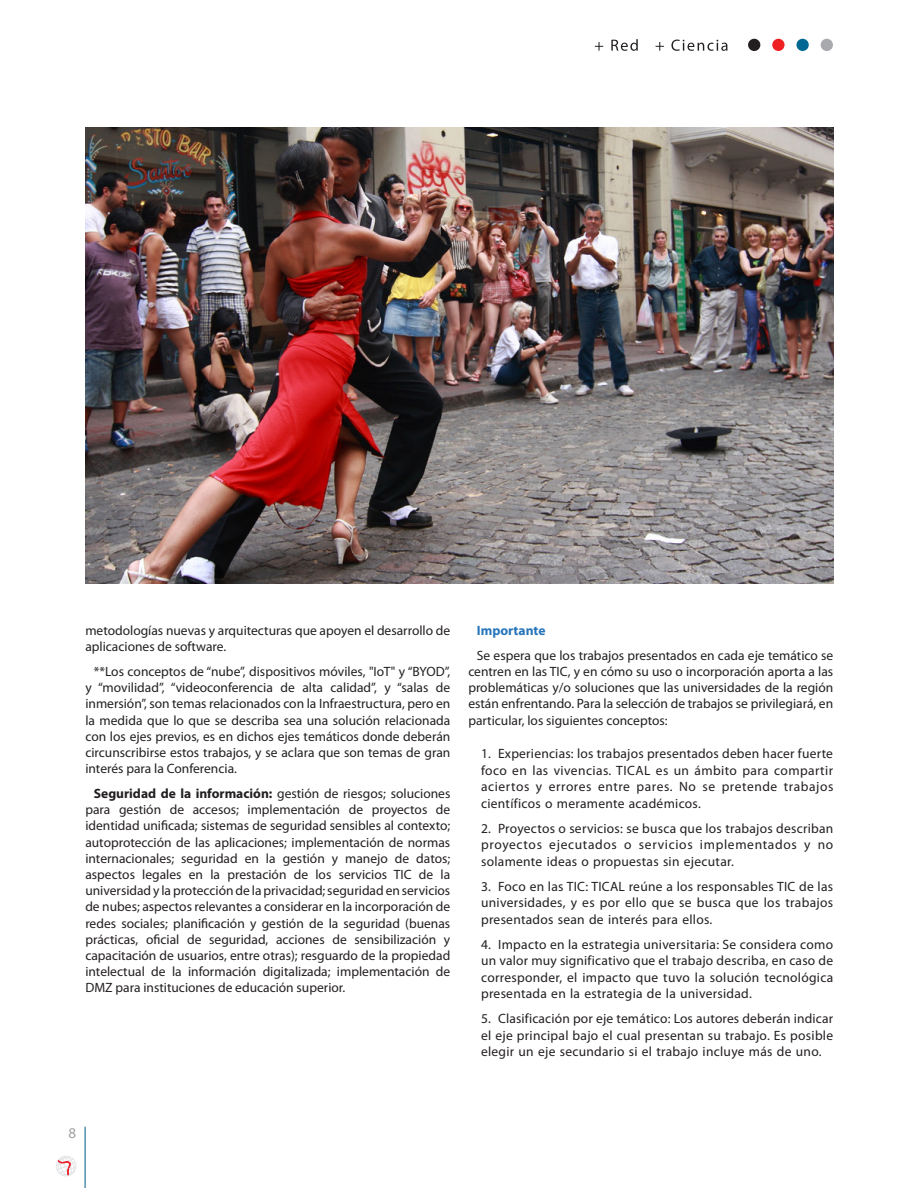
<style>
.page{position:relative;width:918px;height:1188px;background:#fff}
.page>*{position:absolute;margin:0;border:0;box-sizing:border-box;transform-origin:0 0}
.t1{font:15px "Myriad Pro";color:#a0a1a5}
.Estilo_de_párrafo_1{font:13.5px/16.2px "Myriad Pro";letter-spacing:.015em;color:#231f20;text-align:justify}
.Estilo_de_párrafo_1-2{font:700 13.5px "Myriad Pro";color:#2775bb}
.s1{font-weight:700}
</style>
<div class="page">
<svg style="left:56px;top:1156px;width:21px;height:21px"></svg>
<svg style="left:595px;top:42px;width:8px;height:9px"></svg>
<svg style="left:611px;top:39px;width:27px;height:12px"></svg>
<svg style="left:656px;top:42px;width:8px;height:9px"></svg>
<svg style="left:671px;top:40px;width:57px;height:11px"></svg>
<div style="left:748px;top:39px;width:12px;height:12px;background:#231f20;border-radius:50%"></div>
<div style="left:772px;top:39px;width:13px;height:12px;background:#ee2123;border-radius:50%"></div>
<div style="left:796px;top:39px;width:13px;height:12px;background:#006893;border-radius:50%"></div>
<div style="left:821px;top:39px;width:12px;height:12px;background:#a8a9ad;border-radius:50%"></div>
<hr style="left:85px;top:1127px;width:1px;height:61px;background:#005a83">
<img style="left:85px;top:128px;width:748px;height:455px">
<p class="Estilo_de_párrafo_1" style="left:85px;top:622px;width:366px">metodologías nuevas y arquitecturas que apoyen el desarrollo de aplicaciones de software.</p>
<p class="Estilo_de_párrafo_1" style="left:85px;top:663px;width:367px;text-indent:9px">**Los conceptos de “nube”, dispositivos móviles, "IoT" y “BYOD”, y “movilidad”, “videoconferencia de alta calidad”, y “salas de inmersión”, son temas relacionados con la Infraestructura, pero en la medida que lo que se describa sea una solución relacionada con los ejes previos, es en dichos ejes temáticos donde deberán circunscribirse estos trabajos, y se aclara que son temas de gran interés para la Conferencia.</p>
<p class="Estilo_de_párrafo_1" style="left:85px;top:785px;width:366px;text-indent:9px"><span class="s1">Seguridad de la información:</span> gestión de riesgos; soluciones para gestión de accesos; implementación de proyectos de identidad unificada; sistemas de seguridad sensibles al contexto; autoprotección de las aplicaciones; implementación de normas internacionales; seguridad en la gestión y manejo de datos; aspectos legales en la prestación de los servicios TIC de la universidad y la protección de la privacidad; seguridad en servicios de nubes; aspectos relevantes a considerar en la incorporación de redes sociales; planificación y gestión de la seguridad (buenas prácticas, oficial de seguridad, acciones de sensibilización y capacitación de usuarios, entre otras); resguardo de la propiedad intelectual de la información digitalizada; implementación de DMZ para instituciones de educación superior.</p>
<p class="Estilo_de_párrafo_1-2" style="left:477px;top:622px;width:70px">Importante</p>
<p class="Estilo_de_párrafo_1" style="left:468px;top:647px;width:366px;text-indent:9px">Se espera que los trabajos presentados en cada eje temático se centren en las TIC, y en cómo su uso o incorporación aporta a las problemáticas y/o soluciones que las universidades de la región están enfrentando. Para la selección de trabajos se privilegiará, en particular, los siguientes conceptos:</p>
<p class="Estilo_de_párrafo_1" style="left:481px;top:745px;width:354px">1. Experiencias: los trabajos presentados deben hacer fuerte foco en las vivencias. TICAL es un ámbito para compartir aciertos y errores entre pares. No se pretende trabajos científicos o meramente académicos.</p>
<p class="Estilo_de_párrafo_1" style="left:481px;top:820px;width:354px">2. Proyectos o servicios: se busca que los trabajos describan proyectos ejecutados o servicios implementados y no solamente ideas o propuestas sin ejecutar.</p>
<p class="Estilo_de_párrafo_1" style="left:481px;top:878px;width:354px">3. Foco en las TIC: TICAL reúne a los responsables TIC de las universidades, y es por ello que se busca que los trabajos presentados sean de interés para ellos.</p>
<p class="Estilo_de_párrafo_1" style="left:481px;top:936px;width:354px">4. Impacto en la estrategia universitaria: Se considera como un valor muy significativo que el trabajo describa, en caso de corresponder, el impacto que tuvo la solución tecnológica presentada en la estrategia de la universidad.</p>
<p class="Estilo_de_párrafo_1" style="left:481px;top:1010px;width:354px">5. Clasificación por eje temático: Los autores deberán indicar el eje principal bajo el cual presentan su trabajo. Es posible elegir un eje secundario si el trabajo incluye más de uno.</p>
<p class="t1" style="left:68px;top:1124px;width:9px">8</p>
</div>
